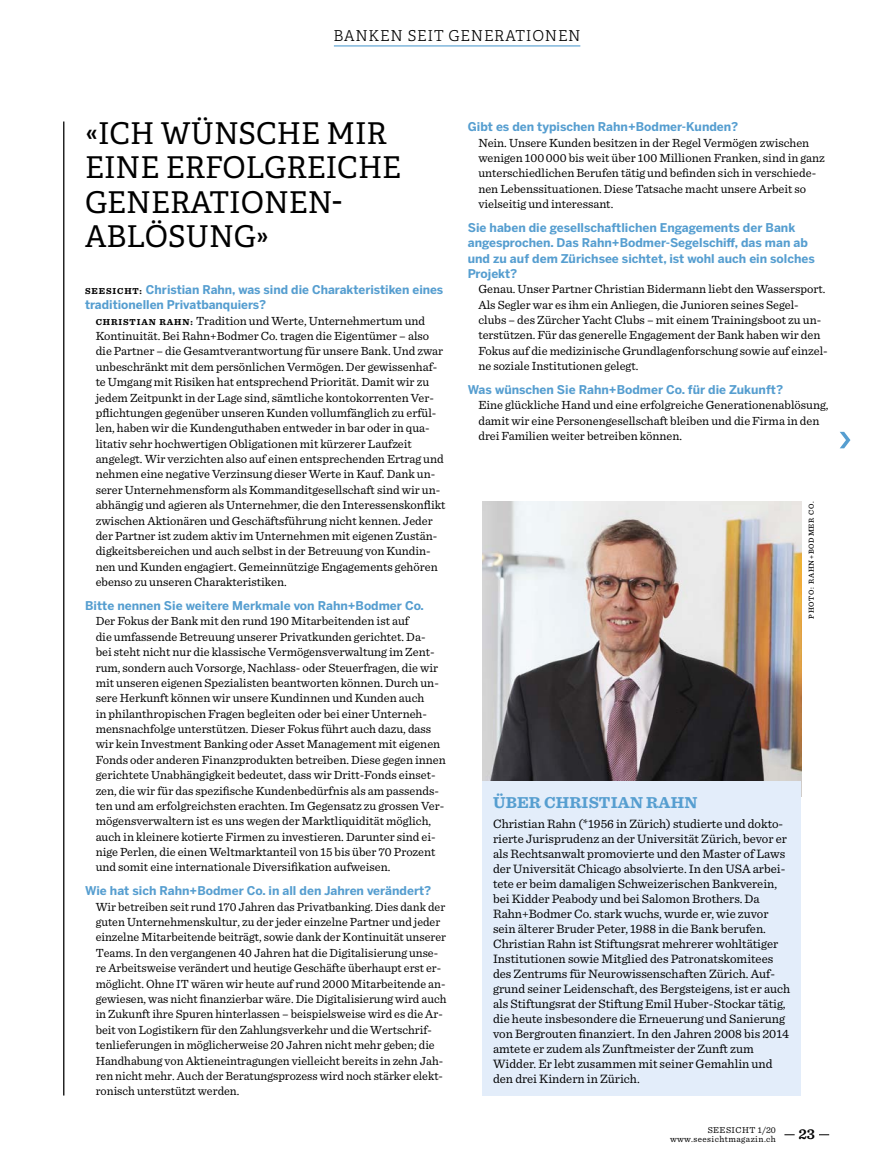
<style>
.page{position:relative;width:893px;height:1170px;background:#fff}
.page>*{position:absolute;margin:0;border:0;box-sizing:border-box;transform-origin:0 0}
.Zwischentitel_Adelle{font:30px/34.5px "Adelle PE";color:#000}
.Titel_Sentinel_12_10{font:700 16.5px "Sentinel";letter-spacing:.01em;color:#569ed0}
.Rubriktitel_rechts{font:15px "Adelle PE Lt";letter-spacing:.05em;color:#000}
.t1{font:600 15px "Sentinel";color:#000}
.Grundtext_Sentinel_8{font:12.75px/15px "Sentinel";color:#000}
.Interview_Antworten{font:12.3px/15.3px "Sentinel";color:#000}
.Interview_Fragen{font:700 12px/15.3px "Benton Sans";color:#569ed0}
.t2{font:9px/9px "Sentinel";letter-spacing:.05em;color:#000;text-align:right}
.Copyright_Photos{font:500 7.5px "Sentinel";letter-spacing:.1em;color:#000}
.s1{font-family:"Sentinel";font-size:9px;color:#000}
.s2{font-weight:700;font-size:9px}
</style>
<div class="page">
<img style="left:482px;top:501px;width:319px;height:280px">
<hr style="left:63px;top:121px;width:1px;height:974px;background:#000">
<div style="left:482px;top:781px;width:319px;height:314px;background:#e3edfa"></div>
<svg style="left:840px;top:432px;width:10px;height:16px"></svg>
<hr style="left:334px;top:45px;width:246px;height:1px;background:#569ed0">
<p class="Rubriktitel_rechts" style="left:334px;top:25px;width:249px">BANKEN SEIT GENERATIONEN</p>
<p class="Zwischentitel_Adelle" style="left:85px;top:114px;width:318px">«ICH WÜNSCHE MIR<br>EINE ERFOLGREICHE<br>GENERATIONEN-<br>ABLÖSUNG»</p>
<p class="Interview_Fragen" style="left:85px;top:282px;width:360px"><span class="s1">SEESICHT:</span> Christian Rahn, was sind die Charakteristiken eines traditionellen Privatbanquiers?</p>
<p class="Interview_Antworten" style="left:96px;top:312px;width:351px"><span class="s2">CHRISTIAN RAHN:</span> Tradition und Werte, Unternehmertum und Kontinuität. Bei Rahn+Bodmer Co. tragen die Eigentümer – also die Partner – die Gesamtverantwortung für unsere Bank. Und zwar unbeschränkt mit dem persönlichen Vermögen. Der gewissenhaf&shy;te Umgang mit Risiken hat entsprechend Priorität. Damit wir zu jedem Zeitpunkt in der Lage sind, sämtliche kontokorrenten Ver&shy;pflichtungen gegenüber unseren Kunden vollumfänglich zu erfül&shy;len, haben wir die Kundenguthaben entweder in bar oder in qua&shy;litativ sehr hochwertigen Obligationen mit kürzerer Laufzeit angelegt. Wir verzichten also auf einen entsprechenden Ertrag und nehmen eine negative Verzinsung dieser Werte in Kauf. Dank un&shy;serer Unternehmensform als Kommanditgesellschaft sind wir un&shy;abhängig und agieren als Unternehmer, die den Interessenskonflikt zwischen Aktionären und Geschäftsführung nicht kennen. Jeder der Partner ist zudem aktiv im Unternehmen mit eigenen Zustän&shy;digkeitsbereichen und auch selbst in der Betreuung von Kundin&shy;nen und Kunden engagiert. Gemeinnützige Engagements gehören ebenso zu unseren Charakteristiken.</p>
<p class="Interview_Fragen" style="left:85px;top:598px;width:340px">Bitte nennen Sie weitere Merkmale von Rahn+Bodmer Co.</p>
<p class="Interview_Antworten" style="left:96px;top:612px;width:352px">Der Fokus der Bank mit den rund 190 Mitarbeitenden ist auf<br>die umfassende Betreuung unserer Privatkunden gerichtet. Da-<br>bei steht nicht nur die klassische Vermögensverwaltung im Zent&shy;rum, sondern auch Vorsorge, Nachlass- oder Steuerfragen, die wir mit unseren eigenen Spezialisten beantworten können. Durch un&shy;sere Herkunft können wir unsere Kundinnen und Kunden auch<br>in philanthropischen Fragen begleiten oder bei einer Unterneh&shy;mensnachfolge unterstützen. Dieser Fokus führt auch dazu, dass wir kein Investment Banking oder Asset Management mit eigenen Fonds oder anderen Finanzprodukten betreiben. Diese gegen innen gerichtete Unabhängigkeit bedeutet, dass wir Dritt-Fonds einset&shy;zen, die wir für das spezifische Kundenbedürfnis als am passends&shy;ten und am erfolgreichsten erachten. Im Gegensatz zu grossen Ver&shy;mögensverwaltern ist es uns wegen der Marktliquidität möglich, auch in kleinere kotierte Firmen zu investieren. Darunter sind ei&shy;nige Perlen, die einen Weltmarktanteil von 15 bis über 70 Prozent und somit eine internationale Diversifikation aufweisen.</p>
<p class="Interview_Fragen" style="left:85px;top:883px;width:348px">Wie hat sich Rahn+Bodmer Co. in all den Jahren verändert?</p>
<p class="Interview_Antworten" style="left:96px;top:898px;width:352px">Wir betreiben seit rund 170 Jahren das Privatbanking. Dies dank der guten Unternehmenskultur, zu der jeder einzelne Partner und jeder einzelne Mitarbeitende beiträgt, sowie dank der Kontinuität unserer Teams. In den vergangenen 40 Jahren hat die Digitalisierung unse&shy;re Arbeitsweise verändert und heutige Geschäfte überhaupt erst er&shy;möglicht. Ohne IT wären wir heute auf rund 2000 Mitarbeitende an&shy;gewiesen, was nicht finanzierbar wäre. Die Digitalisierung wird auch in Zukunft ihre Spuren hinterlassen – beispielsweise wird es die Ar&shy;beit von Logistikern für den Zahlungsverkehr und die Wertschrif&shy;tenlieferungen in möglicherweise 20 Jahren nicht mehr geben; die Handhabung von Aktieneintragungen vielleicht bereits in zehn Jah&shy;ren nicht mehr. Auch der Beratungsprozess wird noch stärker elekt&shy;ronisch unterstützt werden.</p>
<p class="Interview_Fragen" style="left:468px;top:119px;width:272px">Gibt es den typischen Rahn+Bodmer-Kunden?</p>
<p class="Interview_Antworten" style="left:478px;top:134px;width:348px">Nein. Unsere Kunden besitzen in der Regel Vermögen zwischen wenigen 100 000 bis weit über 100 Millionen Franken, sind in ganz unterschiedlichen Berufen tätig und befinden sich in verschiede&shy;nen Lebenssituationen. Diese Tatsache macht unsere Arbeit so vielseitig und interessant.</p>
<p class="Interview_Fragen" style="left:468px;top:220px;width:348px">Sie haben die gesellschaftlichen Engagements der Bank angesprochen. Das Rahn+Bodmer-Segelschiff, das man ab und zu auf dem Zürichsee sichtet, ist wohl auch ein solches Projekt?</p>
<p class="Interview_Antworten" style="left:478px;top:281px;width:351px">Genau. Unser Partner Christian Bidermann liebt den Wassersport.<br>Als Segler war es ihm ein Anliegen, die Junioren seines Segel&shy;clubs – des Zürcher Yacht Clubs – mit einem Trainingsboot zu un&shy;terstützen. Für das generelle Engagement der Bank haben wir den Fokus auf die medizinische Grundlagenforschung sowie auf einzel&shy;ne soziale Institutionen gelegt.</p>
<p class="Interview_Fragen" style="left:468px;top:382px;width:317px">Was wünschen Sie Rahn+Bodmer Co. für die Zukunft?</p>
<p class="Interview_Antworten" style="left:478px;top:397px;width:352px">Eine glückliche Hand und eine erfolgreiche Generationenablösung, damit wir eine Personengesellschaft bleiben und die Firma in den drei Familien weiter betreiben können.</p>
<p class="Copyright_Photos" style="left:806px;top:618px;width:119px;rotate:-90deg">PHOTO: RAHN+BODMER CO.</p>
<p class="Titel_Sentinel_12_10" style="left:493px;top:789px;width:206px">ÜBER CHRISTIAN RAHN</p>
<p class="Grundtext_Sentinel_8" style="left:493px;top:815px;width:299px">Christian Rahn (*1956 in Zürich) studierte und dokto&shy;rierte Jurisprudenz an der Universität Zürich, bevor er als Rechtsanwalt promovierte und den Master of Laws der Universität Chicago absolvierte. In den USA arbei&shy;tete er beim damaligen Schweizerischen Bankverein, bei Kidder Peabody und bei Salomon Brothers. Da Rahn+Bodmer Co. stark wuchs, wurde er, wie zuvor sein älterer Bruder Peter, 1988 in die Bank berufen.<br>Christian Rahn ist Stiftungsrat mehrerer wohltätiger Institutionen sowie Mitglied des Patronatskomitees des Zentrums für Neurowissenschaften Zürich. Auf&shy;grund seiner Leidenschaft, des Bergsteigens, ist er auch als Stiftungsrat der Stiftung Emil Huber-Stockar tätig, die heute insbesondere die Erneuerung und Sanierung von Bergrouten finanziert. In den Jahren 2008 bis 2014 amtete er zudem als Zunftmeister der Zunft zum Widder. Er lebt zusammen mit seiner Gemahlin und den drei Kindern in Zürich.</p>
<p class="t2" style="left:670px;top:1124px;width:107px">SEESICHT 1/20 www.seesichtmagazin.ch</p>
<p class="t1" style="left:798px;top:1121px;width:18px">23</p>
</div>
